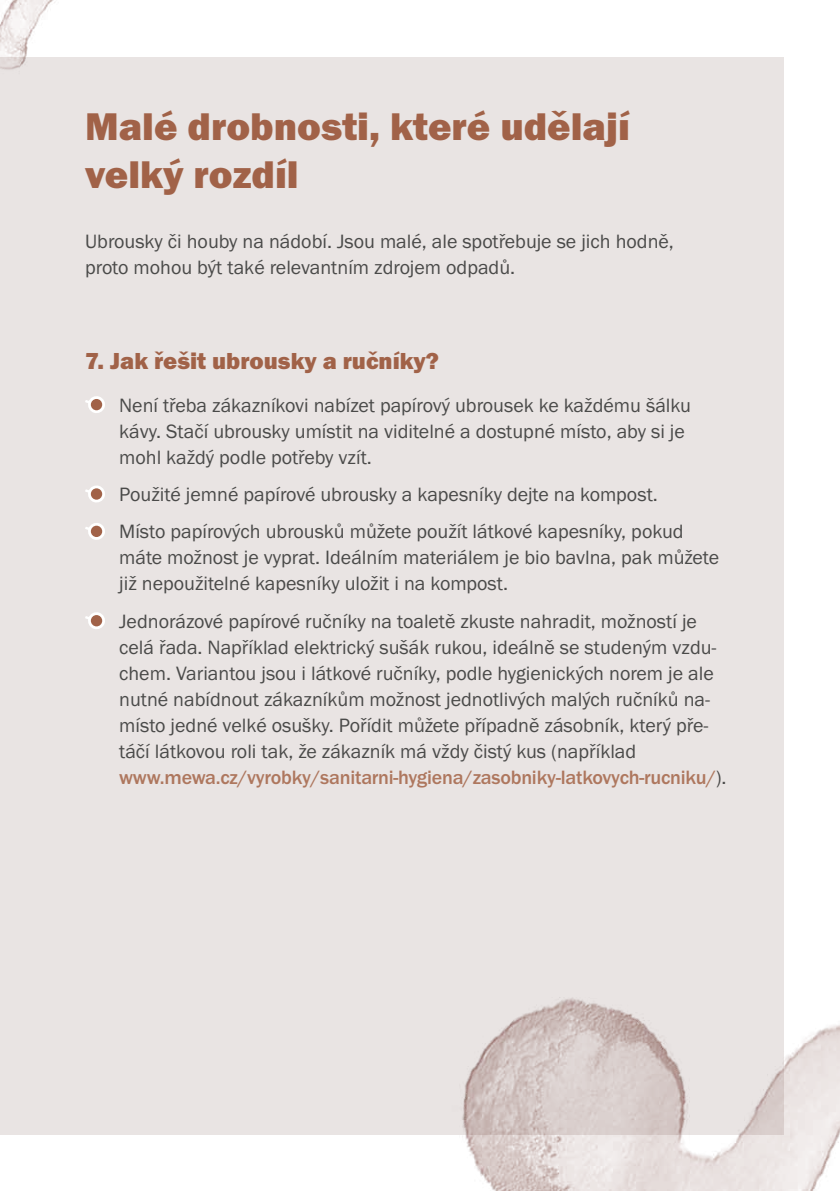
<style>
.page{position:relative;width:840px;height:1191px;background:#fff}
.page>*{position:absolute;margin:0;border:0;box-sizing:border-box;transform-origin:0 0}
.t1{font:40px/48px "Franklin Got Itc TOT Hea";color:#a16248}
.t2{font:24px "Franklin Got Itc TOT Hea";color:#a16248}
.t3{font:20px/26px "Franklin Got Itc TOT Boo";color:#4a4a49}
.t4{font:500 20px "Franklin Got Itc TOT";letter-spacing:-.01em;color:#ae775e}
.s1{font-family:"Franklin Got Itc TOT Boo";font-weight:400;color:#4a4a49}
</style>
<div class="page">
<img style="left:0;top:57px;width:839px;height:1134px">
<img style="left:0;top:0;width:176px;height:198px">
<h1 class="t1" style="left:85px;top:103px;width:546px">Malé drobnosti, které udělají velký rozdíl</h1>
<p class="t3" style="left:85px;top:229px;width:590px">Ubrousky či houby na nádobí. Jsou malé, ale spotřebuje se jich hodně, proto mohou být také relevantním zdrojem odpadů.</p>
<p class="t2" style="left:85px;top:347px;width:355px">7. Jak řešit ubrousky a ručníky?</p>
<p class="t3" style="left:119px;top:392px;width:573px">Není třeba zákazníkovi nabízet papírový ubrousek ke každému šálku kávy. Stačí ubrousky umístit na viditelné a dostupné místo, aby si je mohl každý podle potřeby vzít.</p>
<p class="t3" style="left:119px;top:476px;width:565px;line-height:37.4px">Použité jemné papírové ubrousky a kapesníky dejte na kompost.<br>Místo papírových ubrousků můžete použít látkové kapesníky, pokud</p>
<p class="t3" style="left:119px;top:545px;width:601px">máte možnost je vyprat. Ideálním materiálem je bio bavlna, pak můžete již nepoužitelné kapesníky uložit i na kompost.</p>
<p class="t3" style="left:119px;top:608px;width:598px">Jednorázové papírové ručníky na toaletě zkuste nahradit, možností je celá řada. Například elektrický sušák rukou, ideálně se studeným vzdu&shy;chem. Variantou jsou i látkové ručníky, podle hygienických norem je ale nutné nabídnout zákazníkům možnost jednotlivých malých ručníků na&shy;místo jedné velké osušky. Pořídit můžete případně zásobník, který pře&shy;táčí látkovou roli tak, že zákazník má vždy čistý kus (například</p>
<p class="t4" style="left:119px;top:766px;width:608px">www.mewa.cz/vyrobky/sanitarni-hygiena/zasobniky-latkovych-rucniku/<span class="s1">).</span></p>
</div>
